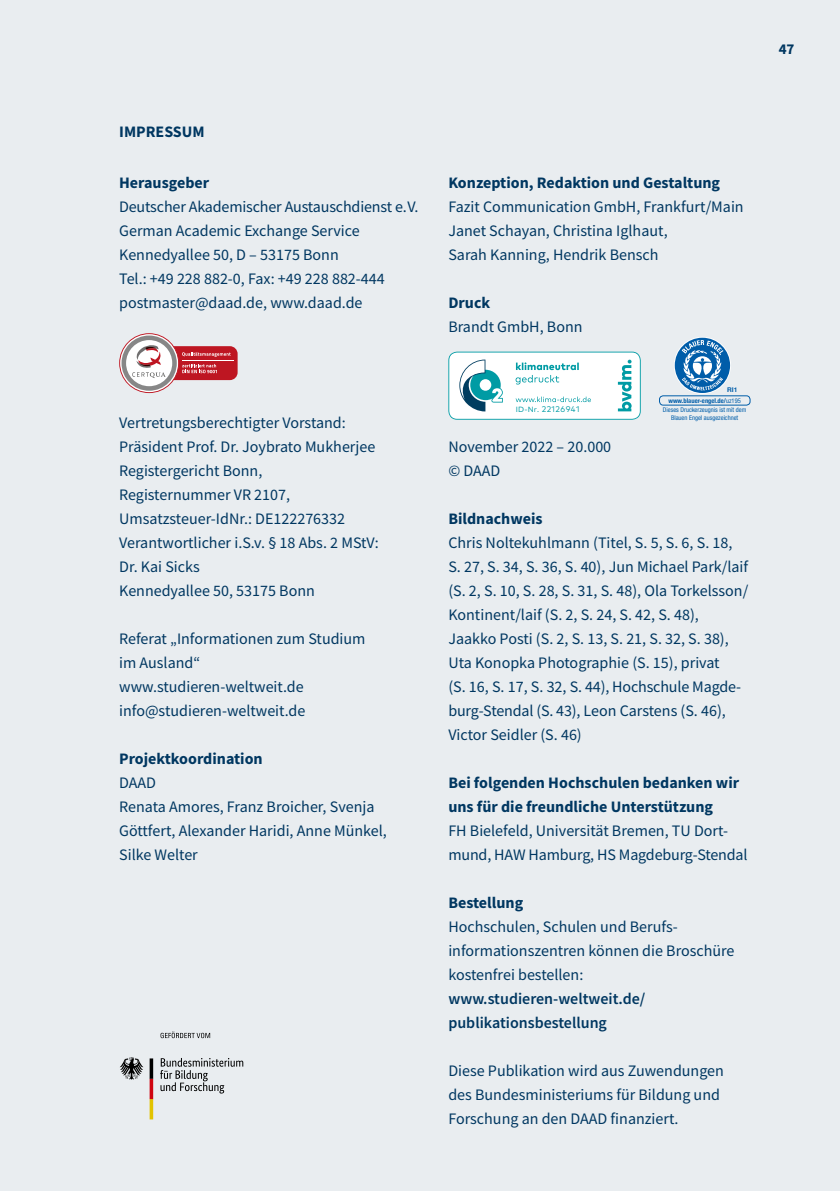
<style>
.page{position:relative;width:840px;height:1191px;background:#fff}
.page>*{position:absolute;margin:0;border:0;box-sizing:border-box;transform-origin:0 0}
.t1{font:16px/24px "Source Sans Pro";color:#003761}
.t2{font:700 16px/24px "Source Sans Pro";color:#003761}
.t3{font:600 16px/24px "Source Sans Pro";color:#003761}
.t4{font:700 15px "Source Sans Pro";color:#003761}
.t5{font:8.2px "Mark Pro";letter-spacing:.05em;color:#009ba4}
.t6{font:condensed 6.4px/7.8px "Helvetica Neue LT Std";color:#005da9;text-align:center}
.t7{font:700 condensed 6.4px/10.2px "Helvetica Neue";color:#005da9}
.s1{font-stretch:normal}
.s2{font-family:"Helvetica Neue LT Std";font-weight:400}
.s3{font-family:"Mark OT";font-size:7.6px}
</style>
<div class="page">
<div style="left:0;top:0;width:839px;height:1191px;background:#e9edf0"></div>
<div style="left:130px;top:346px;width:107px;height:34px;background:#be1622;border-radius:8px"></div>
<hr style="left:182px;top:360px;width:51px;height:1px;background:#fff">
<svg style="left:119px;top:333px;width:111px;height:60px"></svg>
<svg style="left:160px;top:1058px;width:83px;height:35px"></svg>
<svg style="left:120px;top:1057px;width:23px;height:22px"></svg>
<svg style="left:149px;top:1058px;width:4px;height:61px"></svg>
<svg style="left:160px;top:1031px;width:50px;height:7px"></svg>
<svg style="left:448px;top:352px;width:192px;height:68px;background:#d4ebed"></svg>
<svg style="left:674px;top:338px;width:55px;height:55px"></svg>
<div style="left:659px;top:395px;width:90px;height:10px;border:1px solid #005da9;border-radius:4px"></div>
<h1 class="t2" style="left:119px;top:119px;width:87px">IMPRESSUM</h1>
<h2 class="t2" style="left:119px;top:170px;width:91px">Herausgeber</h2>
<p class="t1" style="left:119px;top:194px;width:300px">Deutscher Akademischer Austauschdienst e.V.<br>German Academic Exchange Service Kennedyallee 50, D – 53175 Bonn<br>Tel.: +49 228 882-0, Fax: +49 228 882-444 postmaster@daad.de, www.daad.de</p>
<p class="t1" style="left:119px;top:410px;width:261px">Vertretungsberechtigter Vorstand:<br>Präsident Prof. Dr. Joybrato Mukherjee<br>Registergericht Bonn,<br>Registernummer VR 2107,<br>Umsatzsteuer-IdNr.: DE122276332<br>Verantwortlicher i.S.v. § 18 Abs. 2 MStV:<br>Dr. Kai Sicks<br>Kennedyallee 50, 53175 Bonn</p>
<p class="t1" style="left:119px;top:626px;width:248px">Referat „Informationen zum Studium im Ausland“ www.studieren-weltweit.de info@studieren-weltweit.de</p>
<h2 class="t2" style="left:119px;top:746px;width:145px">Projektkoordination</h2>
<p class="t1" style="left:119px;top:770px;width:269px">DAAD<br>Renata Amores, Franz Broicher, Svenja<br>Göttfert, Alexander Haridi, Anne Münkel,<br>Silke Welter</p>
<p class="t4" style="left:778px;top:39px;width:17px">47</p>
<h2 class="t2" style="left:448px;top:170px;width:273px">Konzeption, Redaktion und Gestaltung</h2>
<p class="t1" style="left:448px;top:194px;width:297px">Fazit Communication GmbH, Frankfurt/Main<br>Janet Schayan, Christina Iglhaut,<br>Sarah Kanning, Hendrik Bensch</p>
<h2 class="t2" style="left:448px;top:290px;width:43px">Druck</h2>
<p class="t1" style="left:448px;top:314px;width:136px">Brandt GmbH, Bonn</p>
<p class="t7" style="left:668px;top:385px;width:74px;text-indent:59px"><span class="s1">RI1 </span>www.blauer-engel.de/<span class="s2">uz195</span></p>
<p class="t5" style="left:515px;top:402px;width:65px"><span class="s3">ID-Nr.</span> 22126941</p>
<p class="t6" style="left:662px;top:406px;width:85px">Dieses Druckerzeugnis ist mit dem<br>Blauen Engel ausgezeichnet</p>
<p class="t1" style="left:448px;top:434px;width:164px">November 2022 – 20.000 © DAAD</p>
<h2 class="t2" style="left:448px;top:506px;width:96px">Bildnachweis</h2>
<p class="t1" style="left:448px;top:530px;width:285px">Chris Noltekuhlmann (Titel, S. 5, S. 6, S. 18,</p>
<p class="t1" style="left:448px;top:554px;width:301px">S. 27, S. 34, S. 36, S. 40), Jun Michael Park/laif</p>
<p class="t1" style="left:448px;top:578px;width:301px">(S. 2, S. 10, S. 28, S. 31, S. 48), Ola Torkelsson/ Kontinent/laif (S. 2, S. 24, S. 42, S. 48), Jaakko Posti (S. 2, S. 13, S. 21, S. 32, S. 38), Uta Konopka Photographie (S. 15), privat<br>(S. 16, S. 17, S. 32, S. 44), Hochschule Magde-</p>
<p class="t1" style="left:448px;top:698px;width:279px">burg-Stendal (S. 43), Leon Carstens (S. 46),<br>Victor Seidler (S. 46)</p>
<h2 class="t2" style="left:448px;top:770px;width:292px">Bei folgenden Hochschulen bedanken wir uns für die freundliche Unterstützung</h2>
<p class="t1" style="left:448px;top:818px;width:300px">FH Bielefeld, Universität Bremen, TU Dort&shy;mund, HAW Hamburg, HS Magdeburg-Stendal</p>
<h2 class="t2" style="left:448px;top:890px;width:76px">Bestellung</h2>
<p class="t1" style="left:448px;top:914px;width:287px">Hochschulen, Schulen und Berufs&shy;informationszentren können die Broschüre kostenfrei bestellen:</p>
<p class="t3" style="left:448px;top:986px;width:198px">www.studieren-weltweit.de/ publikationsbestellung</p>
<p class="t1" style="left:448px;top:1058px;width:277px">Diese Publikation wird aus Zuwendungen des Bundesministeriums für Bildung und<br>Forschung an den DAAD finanziert.</p>
</div>
